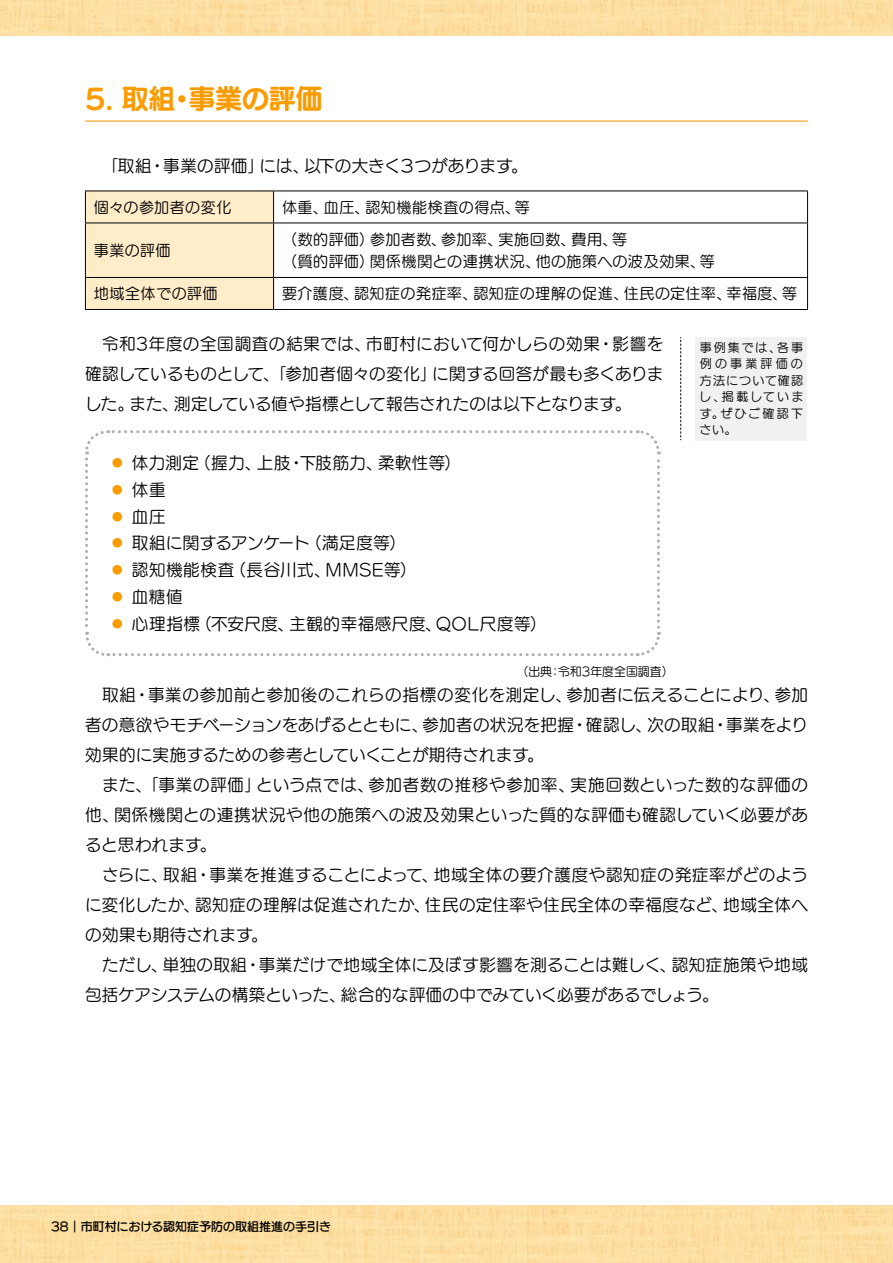
<style>
.page{position:relative;width:893px;height:1263px;background:#fff}
.page>*{position:absolute;margin:0;border:0;box-sizing:border-box;transform-origin:0 0}
.t1{font:27px "UD Marugo Large Pro B";letter-spacing:-.01em;color:#fa9b00}
.t2{font:16.5px/30px "UD Marugo Large Pro M";letter-spacing:.02em;color:#000;text-align:justify}
.t3{font:16.5px "UD Marugo Large Pro M";color:#000}
.t4{font:15px/22.5px "UD Marugo Large Pro M";letter-spacing:.035em;color:#000}
.t5{font:12px/16.5px "UD Marugo Large Pro M";letter-spacing:.135em;color:#000;text-align:justify}
.t6{font:12px "UD Marugo Large Pro DB";color:#000}
.t7{font:12px "UD Marugo Large Pro M";color:#000}
.s1{color:#fa9b00}
</style>
<div class="page">
<div style="left:0;top:1205px;width:893px;height:58px;background:#fedea3"></div>
<div style="left:0;top:0;width:893px;height:35px;background:#fedea3"></div>
<hr style="left:85px;top:121px;width:723px;height:1px;background:#fa9b00">
<div style="left:86px;top:192px;width:187px;height:117px;background:#ffecc9"></div>
<hr style="left:85px;top:191px;width:189px;height:1px;background:#000">
<hr style="left:85px;top:191px;width:1px;height:32px;background:#000">
<hr style="left:274px;top:191px;width:534px;height:1px;background:#000">
<hr style="left:273px;top:191px;width:1px;height:32px;background:#000">
<hr style="left:807px;top:191px;width:1px;height:32px;background:#000">
<hr style="left:85px;top:223px;width:189px;height:1px;background:#000">
<hr style="left:85px;top:223px;width:1px;height:54px;background:#000">
<hr style="left:274px;top:223px;width:534px;height:1px;background:#000">
<hr style="left:273px;top:223px;width:1px;height:54px;background:#000">
<hr style="left:807px;top:223px;width:1px;height:54px;background:#000">
<hr style="left:85px;top:277px;width:189px;height:1px;background:#000">
<hr style="left:85px;top:278px;width:1px;height:31px;background:#000">
<hr style="left:274px;top:277px;width:534px;height:1px;background:#000">
<hr style="left:273px;top:278px;width:1px;height:31px;background:#000">
<hr style="left:807px;top:278px;width:1px;height:31px;background:#000">
<hr style="left:85px;top:309px;width:189px;height:1px;background:#000">
<hr style="left:274px;top:309px;width:534px;height:1px;background:#000">
<svg style="left:85px;top:430px;width:576px;height:227px"></svg>
<div style="left:696px;top:337px;width:111px;height:103px;background:#f1f1f1"></div>
<svg style="left:680px;top:337px;width:1px;height:103px"></svg>
<h1 class="t1" style="left:85px;top:75px;width:239px">5. 取組・事業の評価</h1>
<p class="t3" style="left:102px;top:151px;width:427px">「取組・事業の評価」には、以下の大きく３つがあります。</p>
<p class="t4" style="left:94px;top:194px;width:139px">個々の参加者の変化</p>
<p class="t4" style="left:282px;top:194px;width:249px">体重、血圧、認知機能検査の得点、等</p>
<p class="t4" style="left:94px;top:237px;width:78px">事業の評価</p>
<p class="t4" style="left:282px;top:226px;width:434px">（数的評価）参加者数、参加率、実施回数、費用、等<br>（質的評価）関係機関との連携状況、他の施策への波及効果、等</p>
<p class="t4" style="left:94px;top:281px;width:125px">地域全体での評価</p>
<p class="t4" style="left:282px;top:281px;width:516px">要介護度、認知症の発症率、認知症の理解の促進、住民の定住率、幸福度、等</p>
<p class="t2" style="left:85px;top:327px;width:580px;text-indent:17px">令和3年度の全国調査の結果では、市町村において何かしらの効果・影響を確認しているものとして、「参加者個々の変化」に関する回答が最も多くありました。また、測定している値や指標として報告されたのは以下となります。</p>
<p class="t5" style="left:699px;top:338px;width:106px">事例集では、各事例の事業評価の方法について確認し、掲載しています。ぜひご確認下さい。</p>
<p class="t2" style="left:109px;top:448px;width:439px;line-height:26.8px;text-align:left"><span class="s1">◦</span> 体力測定（握力、上肢・下肢筋力、柔軟性等）<br><span class="s1">◦</span> 体重<br><span class="s1">◦</span> 血圧<br><span class="s1">◦</span> 取組に関するアンケート（満足度等）<br><span class="s1">◦</span> 認知機能検査（長谷川式、MMSE等）<br><span class="s1">◦</span> 血糖値<br><span class="s1">◦</span> 心理指標（不安尺度、主観的幸福感尺度、QOL尺度等）</p>
<p class="t7" style="left:516px;top:661px;width:159px">（出典：令和3年度全国調査）</p>
<p class="t2" style="left:85px;top:678px;width:724px;text-indent:17px">取組・事業の参加前と参加後のこれらの指標の変化を測定し、参加者に伝えることにより、参加者の意欲やモチベーションをあげるとともに、参加者の状況を把握・確認し、次の取組・事業をより効果的に実施するための参考としていくことが期待されます。</p>
<p class="t2" style="left:85px;top:768px;width:724px;text-indent:17px">また、「事業の評価」という点では、参加者数の推移や参加率、実施回数といった数的な評価の他、関係機関との連携状況や他の施策への波及効果といった質的な評価も確認していく必要があると思われます。</p>
<p class="t2" style="left:85px;top:858px;width:724px;text-indent:17px">さらに、取組・事業を推進することによって、地域全体の要介護度や認知症の発症率がどのように変化したか、認知症の理解は促進されたか、住民の定住率や住民全体の幸福度など、地域全体への効果も期待されます。</p>
<p class="t2" style="left:85px;top:948px;width:724px;text-indent:17px">ただし、単独の取組・事業だけで地域全体に及ぼす影響を測ることは難しく、認知症施策や地域包括ケアシステムの構築といった、総合的な評価の中でみていく必要があるでしょう。</p>
<p class="t6" style="left:51px;top:1215px;width:282px">38｜市町村における認知症予防の取組推進の手引き</p>
</div>
